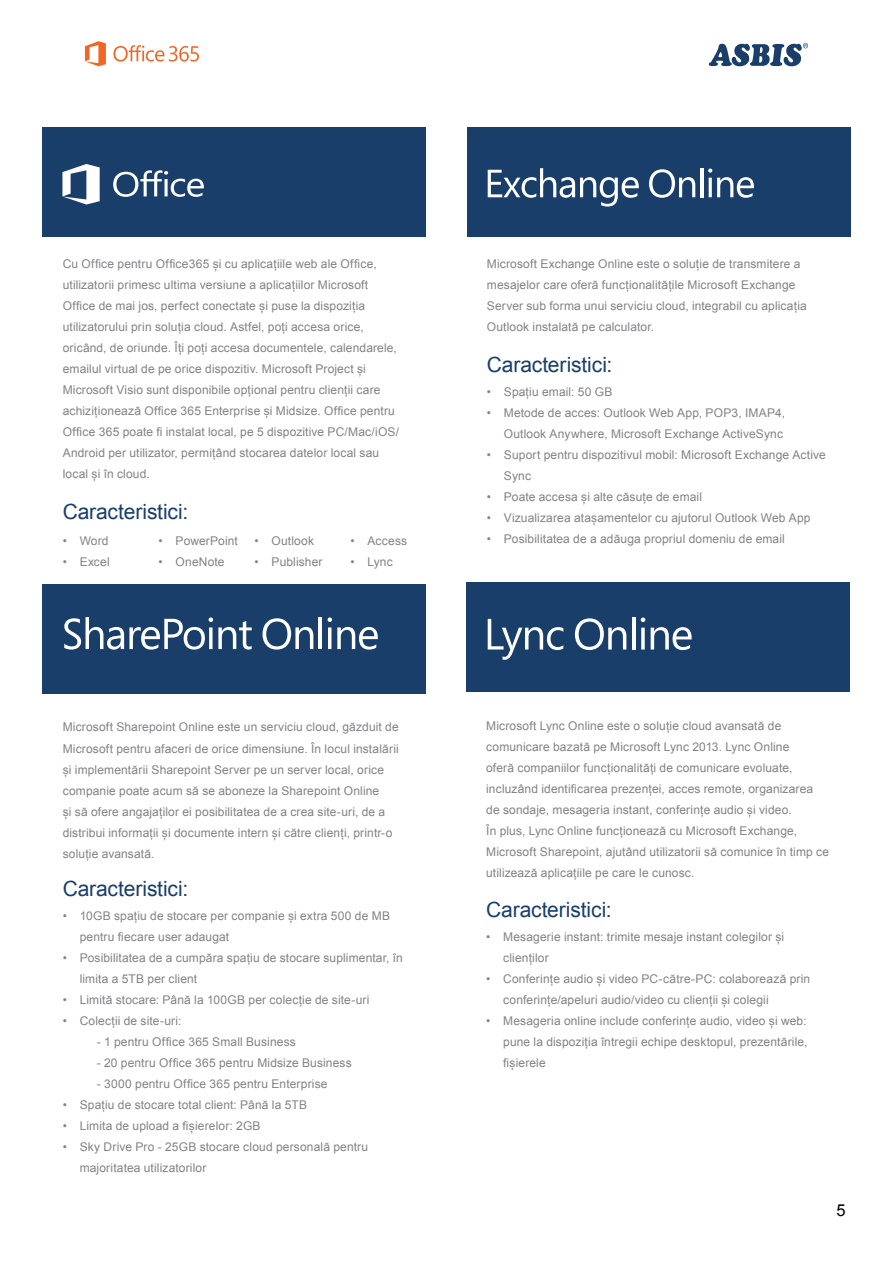
<style>
.page{position:relative;width:893px;height:1263px;background:#fff}
.page>*{position:absolute;margin:0;border:0;box-sizing:border-box;transform-origin:0 0}
.t1{font:21px "Arial";letter-spacing:-.005em;color:#193e6a}
.t2{font:16.5px "Arial";color:#000}
.t3{font:12px/21px "Arial";letter-spacing:.01em;color:#808285}
</style>
<div class="page">
<svg style="left:709px;top:43px;width:99px;height:23px"></svg>
<svg style="left:113px;top:45px;width:86px;height:17px"></svg>
<svg style="left:85px;top:41px;width:21px;height:25px"></svg>
<div style="left:467px;top:128px;width:383px;height:109px;background:#193e6a"></div>
<div style="left:43px;top:128px;width:383px;height:109px;background:#193e6a"></div>
<svg style="left:113px;top:170px;width:91px;height:27px"></svg>
<svg style="left:62px;top:164px;width:38px;height:41px"></svg>
<div style="left:466px;top:583px;width:384px;height:109px;background:#193e6a"></div>
<div style="left:43px;top:584px;width:383px;height:109px;background:#193e6a"></div>
<svg style="left:488px;top:168px;width:151px;height:39px"></svg>
<svg style="left:649px;top:169px;width:46px;height:29px"></svg>
<hr style="left:700px;top:168px;width:3px;height:29px;background:#fff">
<svg style="left:708px;top:169px;width:46px;height:29px"></svg>
<svg style="left:64px;top:617px;width:188px;height:33px"></svg>
<svg style="left:263px;top:618px;width:50px;height:32px"></svg>
<hr style="left:319px;top:617px;width:3px;height:32px;background:#fff">
<svg style="left:328px;top:617px;width:50px;height:33px"></svg>
<svg style="left:488px;top:619px;width:75px;height:41px"></svg>
<svg style="left:575px;top:618px;width:51px;height:32px"></svg>
<hr style="left:632px;top:617px;width:3px;height:32px;background:#fff">
<svg style="left:641px;top:617px;width:4px;height:32px"></svg>
<svg style="left:651px;top:627px;width:41px;height:23px"></svg>
<p class="t3" style="left:63px;top:253px;width:338px">Cu Office pentru Office365 și cu aplicațiile web ale Office, utilizatorii primesc ultima versiune a aplicațiilor Microsoft Office de mai jos, perfect conectate și puse la dispoziția utilizatorului prin soluția cloud. Astfel, poți accesa orice, oricând, de oriunde. Îți poți accesa documentele, calendarele, emailul virtual de pe orice dispozitiv. Microsoft Project și Microsoft Visio sunt disponibile opțional pentru clienții care achiziționează Office 365 Enterprise și Midsize. Office pentru Office 365 poate fi instalat local, pe 5 dispozitive PC/Mac/iOS/ Android per utilizator, permițând stocarea datelor local sau local și în cloud.</p>
<h1 class="t1" style="left:63px;top:498px;width:127px">Caracteristici:</h1>
<p class="t3" style="left:63px;top:530px;width:47px">• Word</p>
<p class="t3" style="left:63px;top:551px;width:49px">• Excel</p>
<p class="t3" style="left:255px;top:530px;width:61px">• Outlook</p>
<p class="t3" style="left:255px;top:551px;width:69px">• Publisher</p>
<p class="t3" style="left:159px;top:530px;width:81px">• PowerPoint</p>
<p class="t3" style="left:159px;top:551px;width:67px">• OneNote</p>
<p class="t3" style="left:351px;top:530px;width:58px">• Access</p>
<p class="t3" style="left:351px;top:551px;width:44px">• Lync</p>
<p class="t3" style="left:63px;top:717px;width:338px">Microsoft Sharepoint Online este un serviciu cloud, găzduit de Microsoft pentru afaceri de orice dimensiune. În locul instalării și implementării Sharepoint Server pe un server local, orice companie poate acum să se aboneze la Sharepoint Online<br>și să ofere angajaților ei posibilitatea de a crea site-uri, de a distribui informații și documente intern și către clienți, printr-o soluție avansată.</p>
<h1 class="t1" style="left:63px;top:875px;width:127px">Caracteristici:</h1>
<p class="t3" style="left:80px;top:905px;width:312px;text-indent:-17px">• 10GB spațiu de stocare per companie și extra 500 de MB pentru fiecare user adaugat</p>
<p class="t3" style="left:80px;top:947px;width:325px;text-indent:-17px">• Posibilitatea de a cumpăra spațiu de stocare suplimentar, în limita a 5TB per client</p>
<p class="t3" style="left:63px;top:989px;width:308px">• Limită stocare: Până la 100GB per colecție de site-uri</p>
<p class="t3" style="left:63px;top:1010px;width:120px">• Colecții de site-uri:</p>
<p class="t3" style="left:97px;top:1031px;width:201px">- 1 pentru Office 365 Small Business</p>
<p class="t3" style="left:97px;top:1052px;width:257px">- 20 pentru Office 365 pentru Midsize Business</p>
<p class="t3" style="left:97px;top:1073px;width:232px">- 3000 pentru Office 365 pentru Enterprise</p>
<p class="t3" style="left:63px;top:1094px;width:246px">• Spațiu de stocare total client: Până la 5TB</p>
<p class="t3" style="left:63px;top:1115px;width:199px">• Limita de upload a fișierelor: 2GB</p>
<p class="t3" style="left:80px;top:1136px;width:290px;text-indent:-17px">• Sky Drive Pro - 25GB stocare cloud personală pentru majoritatea utilizatorilor</p>
<p class="t3" style="left:487px;top:253px;width:321px">Microsoft Exchange Online este o soluție de transmitere a mesajelor care oferă funcționalitățile Microsoft Exchange Server sub forma unui serviciu cloud, integrabil cu aplicația Outlook instalată pe calculator.</p>
<h1 class="t1" style="left:487px;top:351px;width:127px">Caracteristici:</h1>
<p class="t3" style="left:487px;top:381px;width:127px">• Spațiu email: 50 GB</p>
<p class="t3" style="left:487px;top:402px;width:300px;text-align:right">• Metode de acces: Outlook Web App, POP3, IMAP4,<br>Outlook Anywhere, Microsoft Exchange ActiveSync</p>
<p class="t3" style="left:504px;top:444px;width:323px;text-indent:-17px">• Suport pentru dispozitivul mobil: Microsoft Exchange Active<br>Sync</p>
<p class="t3" style="left:487px;top:486px;width:217px">• Poate accesa și alte căsuțe de email</p>
<p class="t3" style="left:487px;top:507px;width:325px">• Vizualizarea atașamentelor cu ajutorul Outlook Web App</p>
<p class="t3" style="left:487px;top:528px;width:299px">• Posibilitatea de a adăuga propriul domeniu de email</p>
<p class="t3" style="left:486px;top:715px;width:344px">Microsoft Lync Online este o soluție cloud avansată de comunicare bazată pe Microsoft Lync 2013. Lync Online<br>oferă companiilor funcționalități de comunicare evoluate, incluzând identificarea prezenței, acces remote, organizarea de sondaje, mesageria instant, conferințe audio și video.<br>În plus, Lync Online funcționează cu Microsoft Exchange, Microsoft Sharepoint, ajutând utilizatorii să comunice în timp ce utilizează aplicațiile pe care le cunosc.</p>
<h1 class="t1" style="left:486px;top:896px;width:127px">Caracteristici:</h1>
<p class="t3" style="left:503px;top:926px;width:283px;text-indent:-17px">• Mesagerie instant: trimite mesaje instant colegilor și clienților</p>
<p class="t3" style="left:503px;top:968px;width:309px;text-indent:-17px">• Conferințe audio și video PC-către-PC: colaborează prin conferințe/apeluri audio/video cu clienții și colegii</p>
<p class="t3" style="left:503px;top:1010px;width:306px;text-align:justify;text-indent:-17px">• Mesageria online include conferințe audio, video și web: pune la dispoziția întregii echipe desktopul, prezentările, fișierele</p>
<h2 class="t2" style="left:836px;top:1199px;width:11px">5</h2>
</div>
